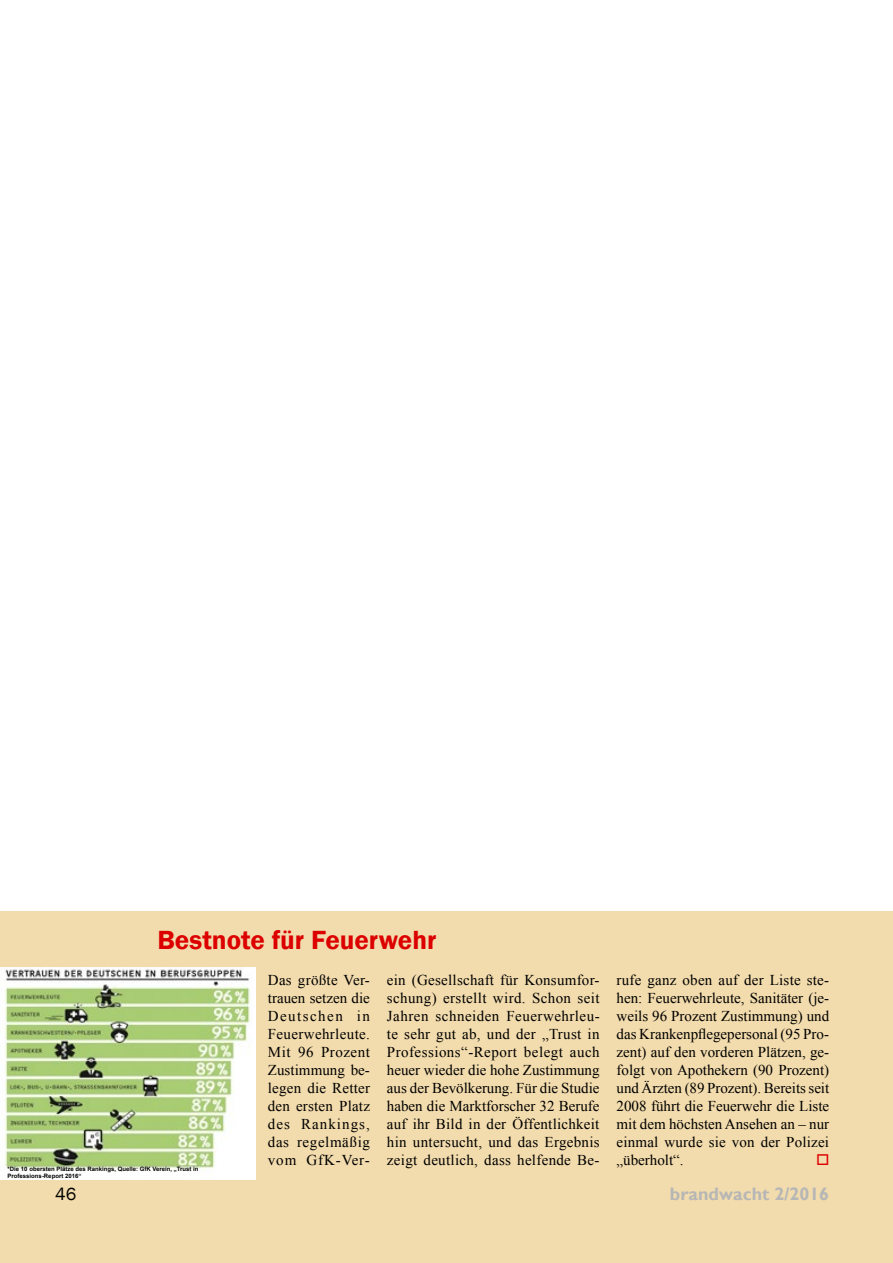
<style>
.page{position:relative;width:893px;height:1263px;background:#fff}
.page>*{position:absolute;margin:0;border:0;box-sizing:border-box;transform-origin:0 0}
.t1{font:600 27px "Franklin Gothic";color:#dc0000}
.t2{font:700 18px "Gill Sans";color:#b6b7b6}
.t3{font:18px "Franklin Gothic";color:#000}
.t4{font:15px/18px "Times New Roman";letter-spacing:.02em;color:#000;text-align:justify}
.t5{font:15px "Times New Roman";color:#000}
.t6{font:700 6px "Arial";color:#000}
</style>
<div class="page">
<div style="left:0;top:911px;width:893px;height:352px;background:#f2dbac"></div>
<img style="left:0;top:967px;width:255px;height:212px">
<svg style="left:214px;top:981px;width:4px;height:4px"></svg>
<h1 class="t1" style="left:157px;top:923px;width:281px">Bestnote für Feuerwehr</h1>
<p class="t4" style="left:268px;top:971px;width:104px">Das größte Ver&shy;trauen setzen die Deutschen in Feuerwehrleute.<br>Mit 96 Prozent Zustimmung be&shy;legen die Retter den ersten Platz des Rankings, das regelmäßig vom GfK-Ver-</p>
<p class="t4" style="left:387px;top:971px;width:214px">ein (Gesellschaft für Konsumfor&shy;schung) erstellt wird. Schon seit Jahren schneiden Feuerwehrleu&shy;te sehr gut ab, und der „Trust in Professions“-Report belegt auch heuer wieder die hohe Zustimmung aus der Bevölkerung. Für die Studie haben die Marktforscher 32 Berufe auf ihr Bild in der Öffentlichkeit hin untersucht, und das Ergebnis zeigt deutlich, dass helfende Be-</p>
<p class="t4" style="left:617px;top:971px;width:214px">rufe ganz oben auf der Liste ste&shy;hen: Feuerwehrleute, Sanitäter (je&shy;weils 96 Prozent Zustimmung) und das Krankenpflegepersonal (95 Pro&shy;zent) auf den vorderen Plätzen, ge&shy;folgt von Apothekern (90 Prozent) und Ärzten (89 Prozent). Bereits seit 2008 führt die Feuerwehr die Liste mit dem höchsten Ansehen an – nur einmal wurde sie von der Polizei</p>
<p class="t6" style="left:8px;top:1164px;width:192px">*Die 10 obersten Plätze des Rankings, Quelle: GfK Verein, „Trust in</p>
<p class="t5" style="left:617px;top:1150px;width:69px">„überholt“.</p>
<p class="t6" style="left:8px;top:1172px;width:75px">Professions-Report 2016“</p>
<p class="t3" style="left:55px;top:1182px;width:23px">46</p>
<p class="t2" style="left:670px;top:1183px;width:161px">brandwacht 2/2016</p>
</div>
